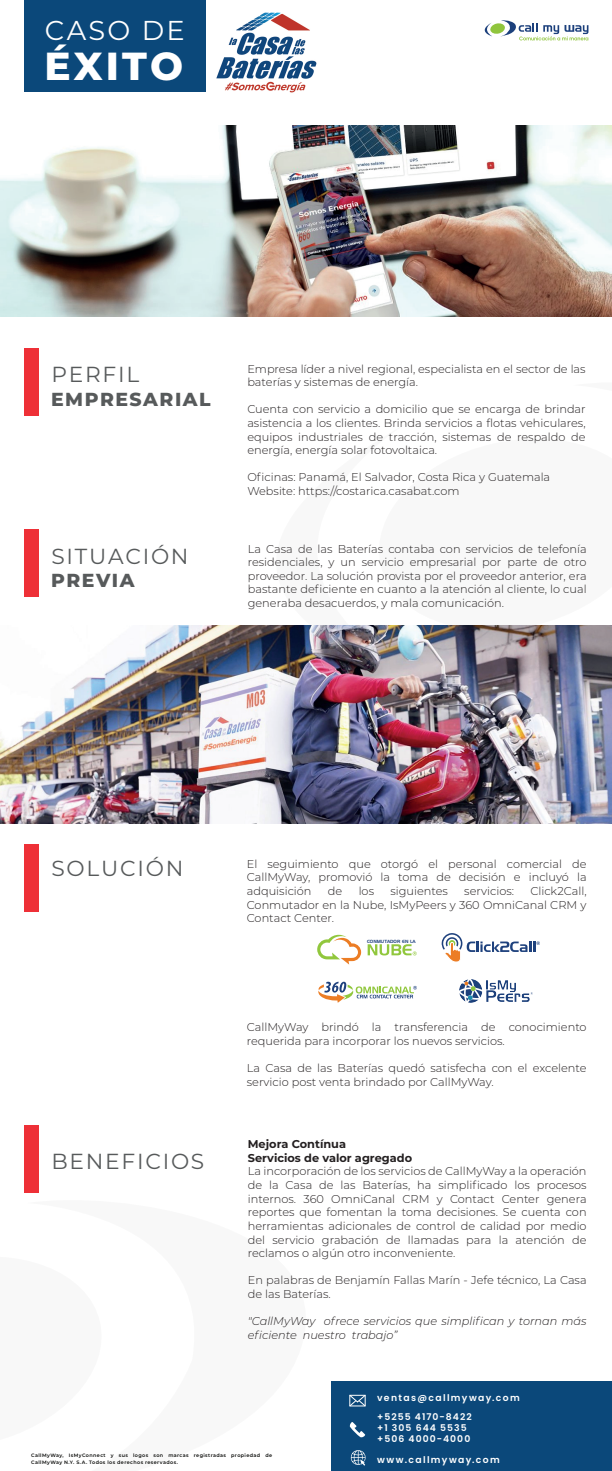
<style>
.page{position:relative;width:612px;height:1471px;background:#fff}
.page>*{position:absolute;margin:0;border:0;box-sizing:border-box;transform-origin:0 0}
.t1{font:800 39.1px "Montserrat";letter-spacing:.08em;color:#fff}
.t2{font:27.3px "Montserrat";letter-spacing:.08em;color:#fff}
.t3{font:21.7px "Montserrat";letter-spacing:.08em;color:#575a5b}
.t4{font:800 18.8px "Montserrat";letter-spacing:.08em;color:#575a5b}
.t5{font:300 11.3px/13.6px "Montserrat";color:#231f20}
.t6{font:italic 300 11.3px/13.6px "Montserrat";color:#231f20}
.t7{font:700 11.3px/13.6px "Montserrat";color:#231f20}
.t8{font:600 9.3px/18.9px "Poppins";letter-spacing:.145em;color:#fff}
.t9{font:600 9.3px/11.1px "Poppins";letter-spacing:.125em;color:#fff}
.t10{font:600 4.9px/6.8px "Montserrat";letter-spacing:.08em;color:#040503}
.t11{font:4.4px "Handel Gothic BT";color:#1e417d}
</style>
<div class="page">
<div style="left:24px;top:0;width:181px;height:91px;background:#0b487a"></div>
<div style="left:24px;top:348px;width:15px;height:67px;background:#ee3037"></div>
<div style="left:332px;top:1380px;width:280px;height:90px;background:#0b487a"></div>
<svg style="left:349px;top:1394px;width:17px;height:13px"></svg>
<svg style="left:349px;top:1422px;width:17px;height:16px"></svg>
<svg style="left:350px;top:1450px;width:16px;height:15px"></svg>
<div style="left:24px;top:529px;width:15px;height:67px;background:#ee3037"></div>
<div style="left:24px;top:844px;width:15px;height:67px;background:#ee3037"></div>
<div style="left:24px;top:1124px;width:15px;height:68px;background:#ee3037"></div>
<svg style="left:484px;top:20px;width:104px;height:20px"></svg>
<img style="left:0;top:125px;width:611px;height:191px">
<img style="left:0;top:626px;width:612px;height:197px">
<svg style="left:318px;top:981px;width:99px;height:21px"></svg>
<svg style="left:441px;top:933px;width:99px;height:29px"></svg>
<svg style="left:317px;top:934px;width:44px;height:30px"></svg>
<svg style="left:368px;top:944px;width:49px;height:11px"></svg>
<img style="left:460px;top:979px;width:72px;height:23px">
<img style="left:216px;top:12px;width:101px;height:81px">
<h2 class="t2" style="left:45px;top:11px;width:141px">CASO DE</h2>
<h1 class="t1" style="left:45px;top:37px;width:140px">ÉXITO</h1>
<h3 class="t3" style="left:52px;top:359px;width:89px">PERFIL</h3>
<h3 class="t4" style="left:51px;top:385px;width:161px">EMPRESARIAL</h3>
<h3 class="t3" style="left:52px;top:541px;width:139px">SITUACIÓN</h3>
<h3 class="t4" style="left:51px;top:566px;width:85px">PREVIA</h3>
<p class="t5" style="left:247px;top:361px;width:340px">Empresa líder a nivel regional, especialista en el sector de las baterías y sistemas de energía.</p>
<p class="t5" style="left:247px;top:402px;width:340px;text-align:justify">Cuenta con servicio a domicilio que se encarga de brindar asistencia a los clientes. Brinda servicios a flotas vehiculares, equipos industriales de tracción, sistemas de respaldo de energía, energía solar fotovoltaica.</p>
<p class="t5" style="left:247px;top:470px;width:304px">Oficinas: Panamá, El Salvador, Costa Rica y Guatemala<br>Website: https://costarica.casabat.com</p>
<p class="t5" style="left:248px;top:541px;width:340px;text-align:justify">La Casa de las Baterías contaba con servicios de telefonía residenciales, y un servicio empresarial por parte de otro proveedor. La solución provista por el proveedor anterior, era bastante deficiente en cuanto a la atención al cliente, lo cual generaba desacuerdos, y mala comunicación.</p>
<h3 class="t3" style="left:52px;top:853px;width:133px">SOLUCIÓN</h3>
<h3 class="t3" style="left:52px;top:1145px;width:154px">BENEFICIOS</h3>
<p class="t5" style="left:247px;top:856px;width:341px;text-align:justify">El seguimiento que otorgó el personal comercial de CallMyWay, promovió la toma de decisión e incluyó la adquisición</p>
<p class="t5" style="left:247px;top:883px;width:341px;text-align:justify;text-indent:284px">Click2Call, Conmutador en la Nube, IsMyPeers y 360 OmniCanal CRM y Contact Center.</p>
<p class="t5" style="left:328px;top:883px;width:16px">de</p>
<p class="t5" style="left:359px;top:883px;width:17px">los</p>
<p class="t5" style="left:390px;top:883px;width:59px">siguientes</p>
<p class="t5" style="left:464px;top:883px;width:51px">servicios:</p>
<p class="t11" style="left:367px;top:938px;width:50px">CONMUTADOR EN LA</p>
<p class="t5" style="left:247px;top:1020px;width:341px">CallMyWay brindó la transferencia de conocimiento requerida para incorporar los nuevos servicios.</p>
<p class="t5" style="left:247px;top:1060px;width:341px">La Casa de las Baterías quedó satisfecha con el excelente servicio post venta brindado por CallMyWay.</p>
<p class="t7" style="left:248px;top:1136px;width:166px">Mejora Contínua<br>Servicios de valor agregado</p>
<p class="t5" style="left:248px;top:1164px;width:340px;text-align:justify">La incorporación de los servicios de CallMyWay a la operación de la Casa de las Baterías, ha simplificado los procesos internos. 360 OmniCanal CRM y Contact Center genera reportes que fomentan la toma decisiones. Se cuenta con herramientas adicionales de control de calidad por medio del servicio grabación de llamadas para la atención de reclamos o algún otro inconveniente.</p>
<p class="t5" style="left:248px;top:1273px;width:340px">En palabras de Benjamín Fallas Marín - Jefe técnico, La Casa de las Baterías.</p>
<p class="t6" style="left:248px;top:1313px;width:340px">"CallMyWay ofrece servicios que simplifican y tornan más eficiente nuestro trabajo”</p>
<p class="t10" style="left:31px;top:1451px;width:242px">CallMyWay, IsMyConnect y sus logos son marcas registradas propiedad de<br>CallMyWay N.Y. S.A. Todos los derechos reservados.</p>
<p class="t8" style="left:377px;top:1388px;width:144px">ventas@callmyway.com +5255 4170-8422</p>
<p class="t9" style="left:377px;top:1422px;width:95px">+1 305 644 5535 +506 4000-4000</p>
<p class="t8" style="left:377px;top:1449px;width:124px">www.callmyway.com</p>
</div>
